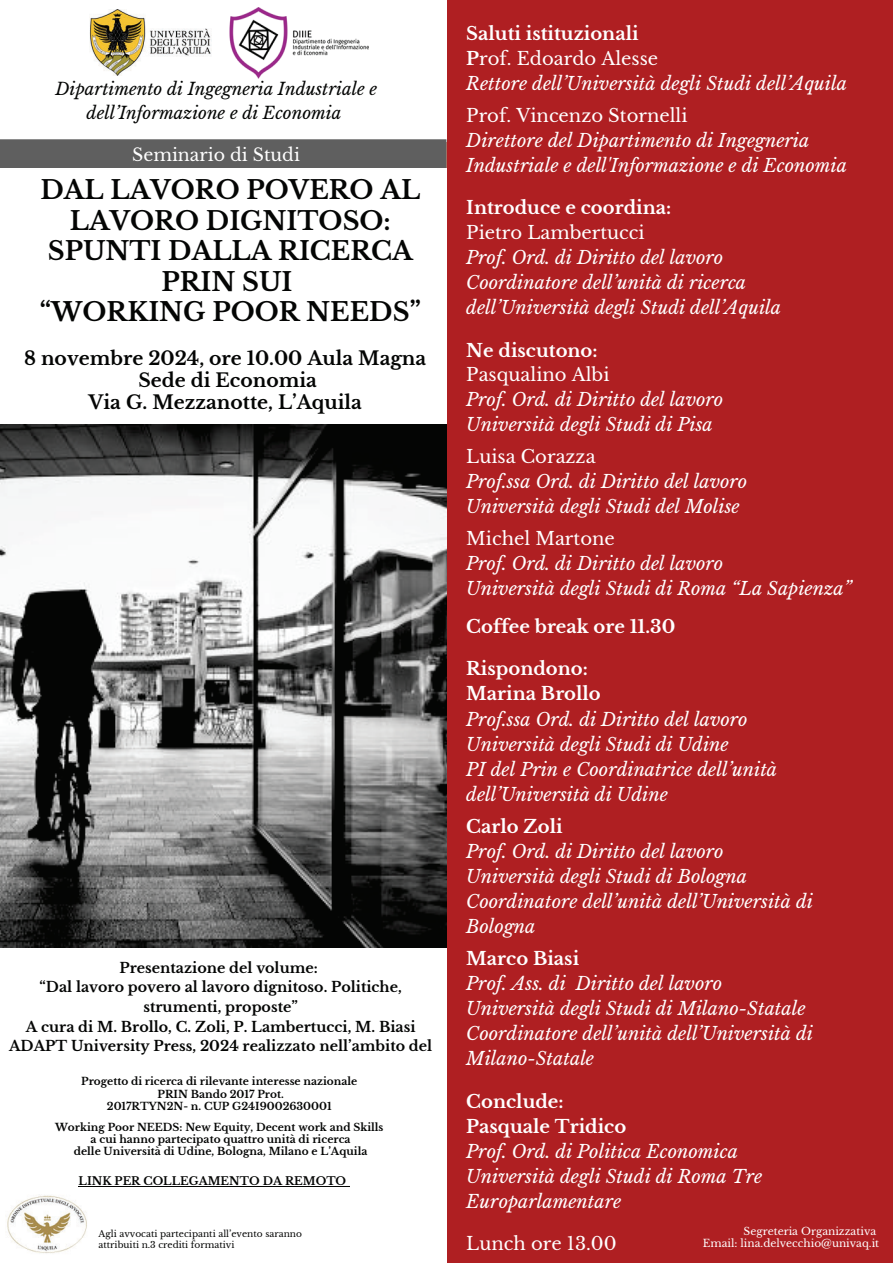
<style>
.page{position:relative;width:893px;height:1263px;background:#af1f22}
.page>*{position:absolute;margin:0;border:0;box-sizing:border-box;transform-origin:0 0}
.t1{font:700 25.5px/30.3px "Libre Baskerville";color:#040504;text-align:center}
.t2{font:700 18.75px/21.9px "Libre Baskerville";color:#040504;text-align:center}
.t3{font:italic 18px/25px "Libre Baskerville";color:#fff}
.t4{font:700 18px/25px "Libre Baskerville";color:#fff}
.t5{font:18px "Libre Baskerville";color:#fff}
.t6{font:17.4px "Libre Baskerville";color:#fff}
.t7{font:italic 16.95px/23.5px "Libre Baskerville";color:#040504;text-align:center}
.t8{font:700 14.25px/19.6px "Libre Baskerville";color:#040504;text-align:center}
.t9{font:700 11.25px "Libre Baskerville";color:#040504}
.t10{font:700 10.5px/12.3px "Libre Baskerville";color:#040504;text-align:center}
.t11{font:10.5px/12.3px "Libre Baskerville";color:#fff;text-align:right}
.t12{font:9px/10.6px "Libre Baskerville";color:#040504}
.s1{font-weight:700;font-style:normal}
.s2{font-style:normal}
</style>
<div class="page">
<div style="left:0;top:0;width:446px;height:142px;background:#fff"></div>
<img style="left:229px;top:8px;width:139px;height:70px">
<div style="left:0;top:139px;width:446px;height:33px;background:#5f5f5f"></div>
<img style="left:89px;top:10px;width:123px;height:66px">
<div style="left:0;top:168px;width:446px;height:1095px;background:#fff"></div>
<img style="left:0;top:425px;width:447px;height:523px">
<img style="left:7px;top:1195px;width:80px;height:58px">
<hr style="left:78px;top:1186px;width:268px;height:1px;background:#040504">
<p class="t7" style="left:56px;top:77px;width:323px">Dipartimento di Ingegneria Industriale e dell’Informazione e di Economia</p>
<p class="t6" style="left:132px;top:144px;width:169px">Seminario di Studi</p>
<h1 class="t1" style="left:40px;top:175px;width:383px">DAL LAVORO POVERO AL<br>LAVORO DIGNITOSO:<br>SPUNTI DALLA RICERCA<br>PRIN SUI<br>“WORKING POOR NEEDS”</h1>
<p class="t2" style="left:24px;top:348px;width:404px">8 novembre 2024, ore 10.00 Aula Magna<br>Sede di Economia<br>Via G. Mezzanotte, L’Aquila</p>
<p class="t8" style="left:9px;top:958px;width:425px">Presentazione del volume:<br>“Dal lavoro povero al lavoro dignitoso. Politiche, strumenti, proposte”<br>A cura di M. Brollo, C. Zoli, P. Lambertucci, M. Biasi ADAPT University Press, 2024 realizzato nell’ambito del</p>
<p class="t10" style="left:81px;top:1075px;width:278px">Progetto di ricerca di rilevante interesse nazionale<br>PRIN Bando 2017 Prot.<br>2017RTYN2N- n. CUP G24I9002630001</p>
<p class="t10" style="left:55px;top:1121px;width:330px">Working Poor NEEDS: New Equity, Decent work and Skills a cui hanno partecipato quattro unità di ricerca<br>delle Università di Udine, Bologna, Milano e L’Aquila</p>
<p class="t9" style="left:78px;top:1174px;width:269px">LINK PER COLLEGAMENTO DA REMOTO</p>
<p class="t12" style="left:99px;top:1229px;width:205px">Agli avvocati partecipanti all’evento saranno attribuiti n.3 crediti formativi</p>
<p class="t3" style="left:466px;top:22px;width:382px"><span class="s1">Saluti istituzionali<br>P</span><span class="s2">rof. Edoardo Alesse<br></span>Rettore dell’Università degli Studi dell’Aquila</p>
<p class="t5" style="left:466px;top:105px;width:223px">Prof. Vincenzo Stornelli</p>
<p class="t3" style="left:466px;top:128px;width:382px">Direttore del Dipartimento di Ingegneria<br>Industriale e dell'Informazione e di Economia</p>
<p class="t4" style="left:466px;top:196px;width:206px">Introduce e coordina:</p>
<p class="t5" style="left:466px;top:222px;width:180px">Pietro Lambertucci</p>
<p class="t3" style="left:466px;top:245px;width:316px">Prof. Ord. di Diritto del lavoro<br>Coordinatore dell’unità di ricerca dell’Università degli Studi dell’Aquila</p>
<p class="t4" style="left:466px;top:338px;width:133px">Ne discutono:</p>
<p class="t5" style="left:466px;top:364px;width:145px">Pasqualino Albi</p>
<p class="t3" style="left:466px;top:388px;width:258px">Prof. Ord. di Diritto del lavoro<br>Università degli Studi di Pisa</p>
<p class="t5" style="left:466px;top:446px;width:131px">Luisa Corazza</p>
<p class="t3" style="left:466px;top:469px;width:282px">Prof.ssa Ord. di Diritto del lavoro<br>Università degli Studi del Molise</p>
<p class="t5" style="left:466px;top:528px;width:150px">Michel Martone</p>
<p class="t3" style="left:466px;top:551px;width:387px">Prof. Ord. di Diritto del lavoro<br>Università degli Studi di Roma “La Sapienza”</p>
<p class="t4" style="left:466px;top:614px;width:210px">Coffee break ore 11.30</p>
<p class="t4" style="left:466px;top:657px;width:136px">Rispondono:<br>Marina Brollo</p>
<p class="t3" style="left:466px;top:707px;width:312px">Prof.ssa Ord. di Diritto del lavoro Università degli Studi di Udine<br>PI del Prin e Coordinatrice dell’unità dell’Università di Udine</p>
<p class="t4" style="left:466px;top:814px;width:98px">Carlo Zoli</p>
<p class="t3" style="left:466px;top:839px;width:348px">Prof. Ord. di Diritto del lavoro<br>Università degli Studi di Bologna<br>Coordinatore dell’unità dell’Università di<br>Bologna</p>
<p class="t4" style="left:466px;top:946px;width:114px">Marco Biasi</p>
<p class="t3" style="left:466px;top:971px;width:348px">Prof. Ass. di Diritto del lavoro Università degli Studi di Milano-Statale Coordinatore dell’unità dell’Università di Milano-Statale</p>
<p class="t4" style="left:466px;top:1089px;width:162px">Conclude:<br>Pasquale Tridico</p>
<p class="t3" style="left:466px;top:1139px;width:298px">Prof. Ord. di Politica Economica<br>Università degli Studi di Roma Tre<br>Europarlamentare</p>
<p class="t5" style="left:466px;top:1233px;width:152px">Lunch ore 13.00</p>
<p class="t11" style="left:703px;top:1225px;width:178px">Segreteria Organizzativa<br>Email: lina.delvecchio@univaq.it</p>
</div>
